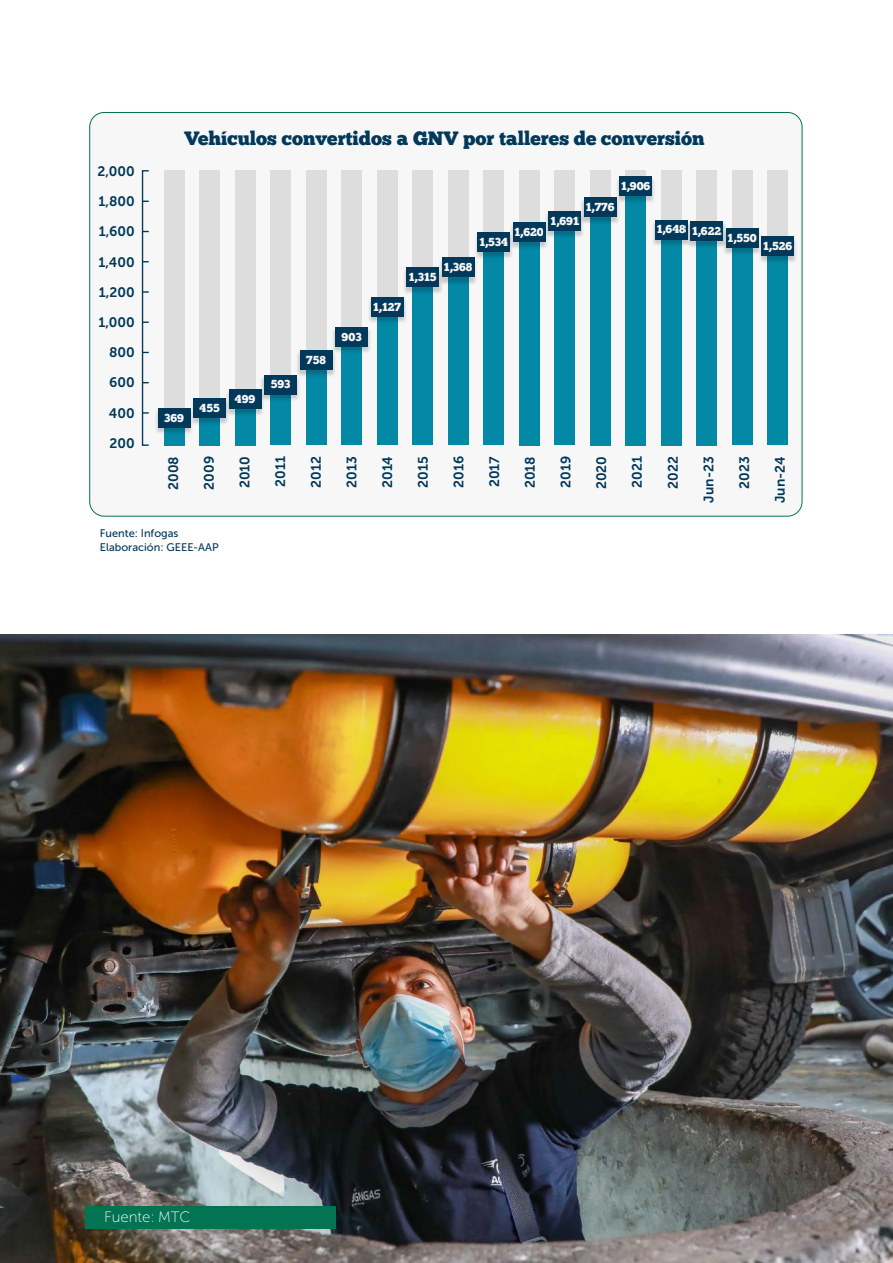
<style>
.page{position:relative;width:893px;height:1263px;background:#fff}
.page>*{position:absolute;margin:0;border:0;box-sizing:border-box;transform-origin:0 0}
.t1{font:19.2px "Chunk Five Ex";color:#023859}
.t2{font:15px "Museo Sans 100";color:#fff}
.t3{font:15px "Museo Sans 700";color:#fff}
.t4{font:13.65px "Museo Sans 700";color:#023859}
.t5{font:11.55px "Chunk Five Ex";color:#f7f7f7}
.t6{font:10.95px/13.6px "Museo Sans 500";color:#023859}
</style>
<div class="page">
<div style="left:90px;top:112px;width:712px;height:404px;background:#f7f7f7;border-radius:14px"></div>
<div style="left:164px;top:171px;width:20px;height:274px;background:#ddd"></div>
<div style="left:199px;top:171px;width:21px;height:274px;background:#ddd"></div>
<div style="left:235px;top:171px;width:20px;height:274px;background:#ddd"></div>
<div style="left:270px;top:171px;width:21px;height:274px;background:#ddd"></div>
<div style="left:306px;top:171px;width:20px;height:274px;background:#ddd"></div>
<div style="left:341px;top:171px;width:21px;height:274px;background:#ddd"></div>
<div style="left:377px;top:171px;width:20px;height:274px;background:#ddd"></div>
<div style="left:412px;top:171px;width:21px;height:274px;background:#ddd"></div>
<div style="left:448px;top:171px;width:20px;height:274px;background:#ddd"></div>
<div style="left:483px;top:171px;width:21px;height:274px;background:#ddd"></div>
<div style="left:519px;top:171px;width:20px;height:274px;background:#ddd"></div>
<div style="left:554px;top:171px;width:21px;height:274px;background:#ddd"></div>
<div style="left:590px;top:171px;width:20px;height:274px;background:#ddd"></div>
<div style="left:661px;top:171px;width:20px;height:274px;background:#ddd"></div>
<div style="left:696px;top:171px;width:21px;height:274px;background:#ddd"></div>
<div style="left:732px;top:171px;width:20px;height:274px;background:#ddd"></div>
<div style="left:767px;top:171px;width:21px;height:274px;background:#ddd"></div>
<div style="left:142px;top:170px;width:7px;height:276px;border:1px solid #023859"></div>
<svg style="left:143px;top:291px;width:6px;height:2px"></svg>
<svg style="left:143px;top:412px;width:6px;height:2px"></svg>
<div style="left:164px;top:423px;width:20px;height:22px;background:#0388a6"></div>
<div style="left:199px;top:414px;width:21px;height:32px;background:#0388a6"></div>
<div style="left:235px;top:404px;width:20px;height:41px;background:#0388a6"></div>
<div style="left:270px;top:383px;width:21px;height:62px;background:#0388a6"></div>
<div style="left:306px;top:365px;width:20px;height:80px;background:#0388a6"></div>
<div style="left:341px;top:345px;width:21px;height:100px;background:#0388a6"></div>
<div style="left:377px;top:313px;width:20px;height:132px;background:#0388a6"></div>
<div style="left:412px;top:284px;width:21px;height:161px;background:#0388a6"></div>
<div style="left:448px;top:273px;width:20px;height:172px;background:#0388a6"></div>
<div style="left:483px;top:250px;width:21px;height:195px;background:#0388a6"></div>
<div style="left:519px;top:237px;width:20px;height:208px;background:#0388a6"></div>
<div style="left:554px;top:225px;width:21px;height:220px;background:#0388a6"></div>
<div style="left:590px;top:213px;width:20px;height:232px;background:#0388a6"></div>
<div style="left:625px;top:192px;width:21px;height:253px;background:#0388a6"></div>
<div style="left:661px;top:237px;width:20px;height:208px;background:#0388a6"></div>
<div style="left:696px;top:238px;width:21px;height:207px;background:#0388a6"></div>
<div style="left:732px;top:230px;width:20px;height:215px;background:#0388a6"></div>
<div style="left:767px;top:252px;width:21px;height:193px;background:#0388a6"></div>
<img style="left:156px;top:407px;width:36px;height:29px">
<div style="left:158px;top:408px;width:32px;height:19px;background:#023859"></div>
<img style="left:189px;top:402px;width:39px;height:24px">
<div style="left:193px;top:398px;width:33px;height:19px;background:#023859"></div>
<img style="left:226px;top:388px;width:37px;height:29px">
<div style="left:229px;top:389px;width:32px;height:19px;background:#023859"></div>
<img style="left:297px;top:349px;width:38px;height:29px">
<div style="left:300px;top:350px;width:32px;height:19px;background:#023859"></div>
<img style="left:330px;top:330px;width:40px;height:25px">
<div style="left:335px;top:327px;width:33px;height:20px;background:#023859"></div>
<img style="left:369px;top:296px;width:37px;height:29px">
<div style="left:371px;top:297px;width:32px;height:19px;background:#023859"></div>
<img style="left:404px;top:271px;width:38px;height:22px">
<div style="left:406px;top:267px;width:33px;height:20px;background:#023859"></div>
<img style="left:439px;top:260px;width:37px;height:26px">
<div style="left:442px;top:258px;width:32px;height:19px;background:#023859"></div>
<img style="left:473px;top:232px;width:39px;height:28px">
<div style="left:477px;top:233px;width:33px;height:19px;background:#023859"></div>
<img style="left:509px;top:225px;width:38px;height:26px">
<div style="left:513px;top:222px;width:32px;height:19px;background:#023859"></div>
<img style="left:545px;top:211px;width:38px;height:29px">
<div style="left:548px;top:212px;width:33px;height:19px;background:#023859"></div>
<img style="left:579px;top:200px;width:40px;height:26px">
<div style="left:584px;top:197px;width:32px;height:20px;background:#023859"></div>
<img style="left:616px;top:175px;width:38px;height:29px">
<div style="left:619px;top:176px;width:33px;height:19px;background:#023859"></div>
<img style="left:653px;top:219px;width:33px;height:29px">
<div style="left:655px;top:220px;width:32px;height:19px;background:#023859"></div>
<img style="left:686px;top:220px;width:40px;height:27px">
<div style="left:690px;top:221px;width:33px;height:20px;background:#023859"></div>
<img style="left:721px;top:227px;width:39px;height:29px">
<div style="left:726px;top:228px;width:32px;height:19px;background:#023859"></div>
<img style="left:757px;top:236px;width:39px;height:26px">
<div style="left:761px;top:237px;width:33px;height:19px;background:#023859"></div>
<img style="left:259px;top:374px;width:43px;height:29px">
<div style="left:264px;top:375px;width:33px;height:19px;background:#023859"></div>
<img style="left:0;top:634px;width:893px;height:629px">
<div style="left:85px;top:1206px;width:251px;height:23px;background:#027353"></div>
<p class="t4" style="left:97px;top:164px;width:39px">2,000</p>
<p class="t4" style="left:98px;top:194px;width:38px">1,800</p>
<p class="t4" style="left:99px;top:224px;width:38px">1,600</p>
<p class="t4" style="left:98px;top:254px;width:38px">1,400</p>
<p class="t4" style="left:99px;top:284px;width:37px">1,200</p>
<p class="t4" style="left:98px;top:315px;width:38px">1,000</p>
<p class="t4" style="left:109px;top:345px;width:27px">800</p>
<p class="t4" style="left:109px;top:375px;width:27px">600</p>
<p class="t4" style="left:109px;top:405px;width:27px">400</p>
<p class="t4" style="left:110px;top:435px;width:27px">200</p>
<h1 class="t1" style="left:184px;top:124px;width:522px">Vehículos convertidos a GNV por talleres de conversión</h1>
<p class="t5" style="left:621px;top:177px;width:31px">1,906</p>
<p class="t5" style="left:164px;top:409px;width:21px">369</p>
<p class="t5" style="left:200px;top:399px;width:22px">455</p>
<p class="t5" style="left:235px;top:390px;width:22px">499</p>
<p class="t5" style="left:271px;top:376px;width:21px">593</p>
<p class="t5" style="left:306px;top:351px;width:21px">758</p>
<p class="t5" style="left:342px;top:328px;width:21px">903</p>
<p class="t5" style="left:373px;top:298px;width:30px">1,127</p>
<p class="t5" style="left:409px;top:268px;width:29px">1,315</p>
<p class="t5" style="left:586px;top:198px;width:30px">1,776</p>
<p class="t5" style="left:551px;top:212px;width:30px">1,691</p>
<p class="t5" style="left:514px;top:223px;width:31px">1,620</p>
<p class="t5" style="left:479px;top:233px;width:30px">1,534</p>
<p class="t5" style="left:444px;top:259px;width:30px">1,368</p>
<p class="t5" style="left:657px;top:221px;width:66px">1,648 1,622</p>
<p class="t5" style="left:728px;top:229px;width:31px">1,550</p>
<p class="t5" style="left:763px;top:237px;width:31px">1,526</p>
<p class="t4" style="left:166px;top:490px;width:35px;rotate:-90deg">2008</p>
<p class="t4" style="left:202px;top:490px;width:35px;rotate:-90deg">2009</p>
<p class="t4" style="left:237px;top:488px;width:34px;rotate:-90deg">2010</p>
<p class="t4" style="left:273px;top:487px;width:32px;rotate:-90deg">2011</p>
<p class="t4" style="left:309px;top:488px;width:33px;rotate:-90deg">2012</p>
<p class="t4" style="left:344px;top:488px;width:33px;rotate:-90deg">2013</p>
<p class="t4" style="left:380px;top:488px;width:33px;rotate:-90deg">2014</p>
<p class="t4" style="left:416px;top:488px;width:33px;rotate:-90deg">2015</p>
<p class="t4" style="left:451px;top:488px;width:33px;rotate:-90deg">2016</p>
<p class="t4" style="left:487px;top:487px;width:33px;rotate:-90deg">2017</p>
<p class="t4" style="left:523px;top:488px;width:33px;rotate:-90deg">2018</p>
<p class="t4" style="left:558px;top:488px;width:33px;rotate:-90deg">2019</p>
<p class="t4" style="left:594px;top:489px;width:35px;rotate:-90deg">2020</p>
<p class="t4" style="left:630px;top:488px;width:33px;rotate:-90deg">2021</p>
<p class="t4" style="left:665px;top:489px;width:34px;rotate:-90deg">2022</p>
<p class="t4" style="left:701px;top:502px;width:48px;rotate:-90deg">Jun-23</p>
<p class="t4" style="left:737px;top:489px;width:34px;rotate:-90deg">2023</p>
<p class="t4" style="left:772px;top:503px;width:48px;rotate:-90deg">Jun-24</p>
<p class="t6" style="left:100px;top:526px;width:120px">Fuente: Infogas<br>Elaboración: GEEE-AAP</p>
<p class="t2" style="left:104px;top:1208px;width:88px">Fuente: MTC</p>
<p class="t3" style="left:98px;top:1212px;width:11px">8</p>
</div>
